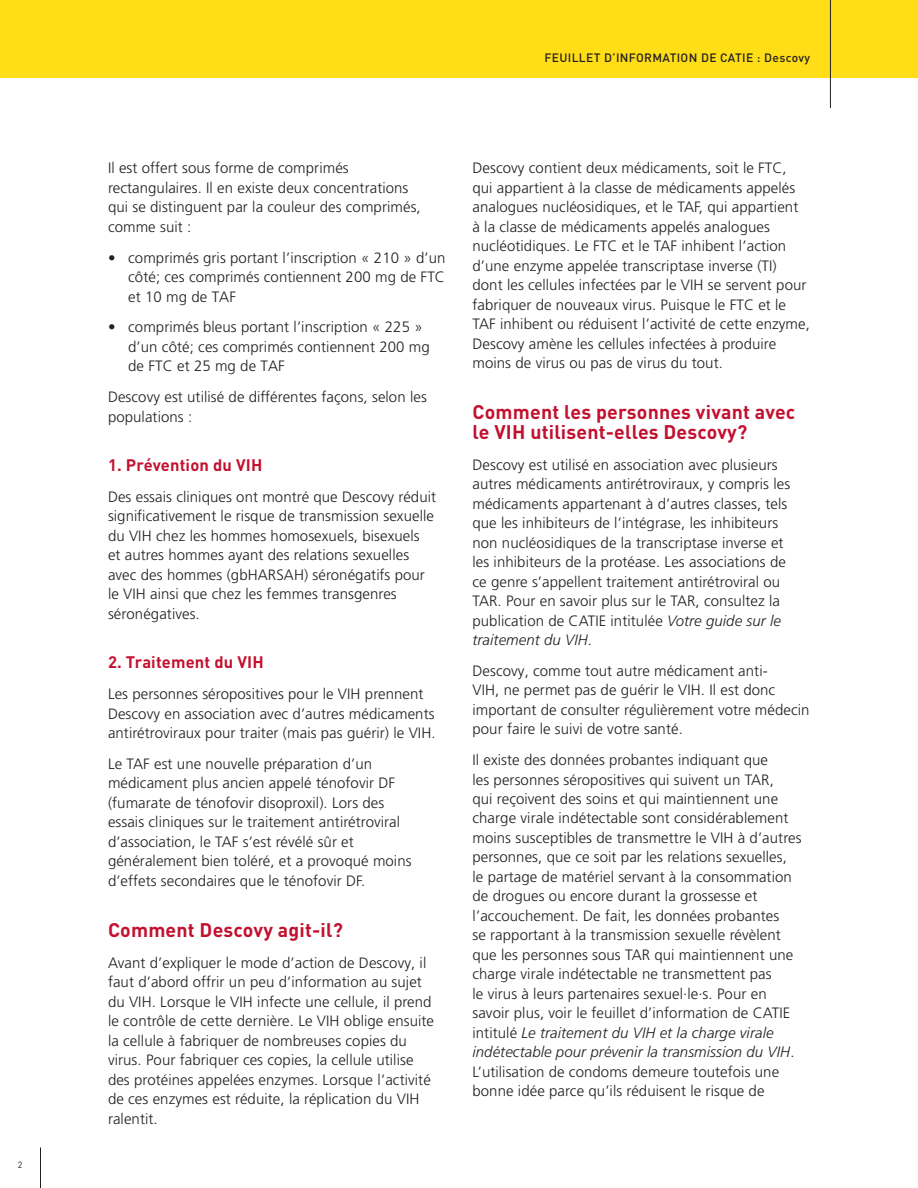
<style>
.page{position:relative;width:918px;height:1188px;background:#fff}
.page>*{position:absolute;margin:0;border:0;box-sizing:border-box;transform-origin:0 0}
.t1{font:700 19.5px/19.5px "DINOT";letter-spacing:.01em;color:#c3102f}
.t2{font:700 16.5px "DINOT";letter-spacing:.01em;color:#c3102f}
.t3{font:300 15px/19.5px "Frutiger LT Pro";letter-spacing:.005em;color:#231f20}
.t4{font:500 12px "DINOT";letter-spacing:.03em;color:#231f20}
.t5{font:9px "DINOT";color:#231f20}
.s1{font-style:italic}
</style>
<div class="page">
<hr style="left:40px;top:1148px;width:1px;height:40px;background:#231f20">
<div style="left:0;top:0;width:918px;height:78px;background:#ffdd17"></div>
<hr style="left:830px;top:0;width:1px;height:108px;background:#231f20">
<p class="t5" style="left:18px;top:1158px;width:6px">2</p>
<p class="t4" style="left:544px;top:50px;width:267px">FEUILLET D’INFORMATION DE CATIE : Descovy</p>
<p class="t3" style="left:108px;top:158px;width:314px">Il est offert sous forme de comprimés rectangulaires. Il en existe deux concentrations qui se distinguent par la couleur des comprimés, comme suit :</p>
<p class="t3" style="left:128px;top:248px;width:319px;text-align:justify;text-indent:-20px">• comprimés gris portant l’inscription « 210 » d’un côté; ces comprimés contiennent 200 mg de FTC et 10 mg de TAF</p>
<p class="t3" style="left:128px;top:317px;width:303px;text-indent:-20px">• comprimés bleus portant l’inscription « 225 » d’un côté; ces comprimés contiennent 200 mg de FTC et 25 mg de TAF</p>
<p class="t3" style="left:108px;top:387px;width:320px">Descovy est utilisé de différentes façons, selon les populations :</p>
<p class="t2" style="left:108px;top:452px;width:156px">1. Prévention du VIH</p>
<p class="t3" style="left:108px;top:487px;width:330px">Des essais cliniques ont montré que Descovy réduit significativement le risque de transmission sexuelle du VIH chez les hommes homosexuels, bisexuels<br>et autres hommes ayant des relations sexuelles avec des hommes (gbHARSAH) séronégatifs pour le VIH ainsi que chez les femmes transgenres séronégatives.</p>
<p class="t2" style="left:108px;top:649px;width:157px">2. Traitement du VIH</p>
<p class="t3" style="left:108px;top:684px;width:329px">Les personnes séropositives pour le VIH prennent<br>Descovy en association avec d’autres médicaments antirétroviraux pour traiter (mais pas guérir) le VIH.</p>
<p class="t3" style="left:108px;top:754px;width:305px">Le TAF est une nouvelle préparation d’un médicament plus ancien appelé ténofovir DF (fumarate de ténofovir disoproxil). Lors des essais cliniques sur le traitement antirétroviral d’association, le TAF s’est révélé sûr et généralement bien toléré, et a provoqué moins d’effets secondaires que le ténofovir DF.</p>
<h1 class="t1" style="left:108px;top:918px;width:236px">Comment Descovy agit-il?</h1>
<p class="t3" style="left:108px;top:953px;width:328px">Avant d’expliquer le mode d’action de Descovy, il faut d’abord offrir un peu d’information au sujet du VIH. Lorsque le VIH infecte une cellule, il prend le contrôle de cette dernière. Le VIH oblige ensuite la cellule à fabriquer de nombreuses copies du virus. Pour fabriquer ces copies, la cellule utilise des protéines appelées enzymes. Lorsque l’activité de ces enzymes est réduite, la réplication du VIH ralentit.</p>
<p class="t3" style="left:472px;top:158px;width:339px">Descovy contient deux médicaments, soit le FTC, qui appartient à la classe de médicaments appelés analogues nucléosidiques, et le TAF, qui appartient<br>à la classe de médicaments appelés analogues nucléotidiques. Le FTC et le TAF inhibent l’action d’une enzyme appelée transcriptase inverse (TI) dont les cellules infectées par le VIH se servent pour fabriquer de nouveaux virus. Puisque le FTC et le TAF inhibent ou réduisent l’activité de cette enzyme, Descovy amène les cellules infectées à produire moins de virus ou pas de virus du tout.</p>
<h1 class="t1" style="left:472px;top:401px;width:324px">Comment les personnes vivant avec le VIH utilisent-elles Descovy?</h1>
<p class="t3" style="left:472px;top:455px;width:319px">Descovy est utilisé en association avec plusieurs autres médicaments antirétroviraux, y compris les médicaments appartenant à d’autres classes, tels que les inhibiteurs de l’intégrase, les inhibiteurs non nucléosidiques de la transcriptase inverse et les inhibiteurs de la protéase. Les associations de ce genre s’appellent traitement antirétroviral ou TAR. Pour en savoir plus sur le TAR, consultez la publication de CATIE intitulée <span class="s1">Votre guide sur le traitement du VIH</span>.</p>
<p class="t3" style="left:472px;top:661px;width:339px">Descovy, comme tout autre médicament anti-<br>VIH, ne permet pas de guérir le VIH. Il est donc important de consulter régulièrement votre médecin pour faire le suivi de votre santé.</p>
<p class="t3" style="left:472px;top:750px;width:331px">Il existe des données probantes indiquant que<br>les personnes séropositives qui suivent un TAR,<br>qui reçoivent des soins et qui maintiennent une charge virale indétectable sont considérablement moins susceptibles de transmettre le VIH à d’autres personnes, que ce soit par les relations sexuelles,<br>le partage de matériel servant à la consommation de drogues ou encore durant la grossesse et l’accouchement. De fait, les données probantes<br>se rapportant à la transmission sexuelle révèlent que les personnes sous TAR qui maintiennent une charge virale indétectable ne transmettent pas<br>le virus à leurs partenaires sexuel·le·s. Pour en savoir plus, voir le feuillet d’information de CATIE intitulé <span class="s1">Le traitement du VIH et la charge virale indétectable pour prévenir la transmission du VIH</span>.<br>L’utilisation de condoms demeure toutefois une bonne idée parce qu’ils réduisent le risque de</p>
</div>
